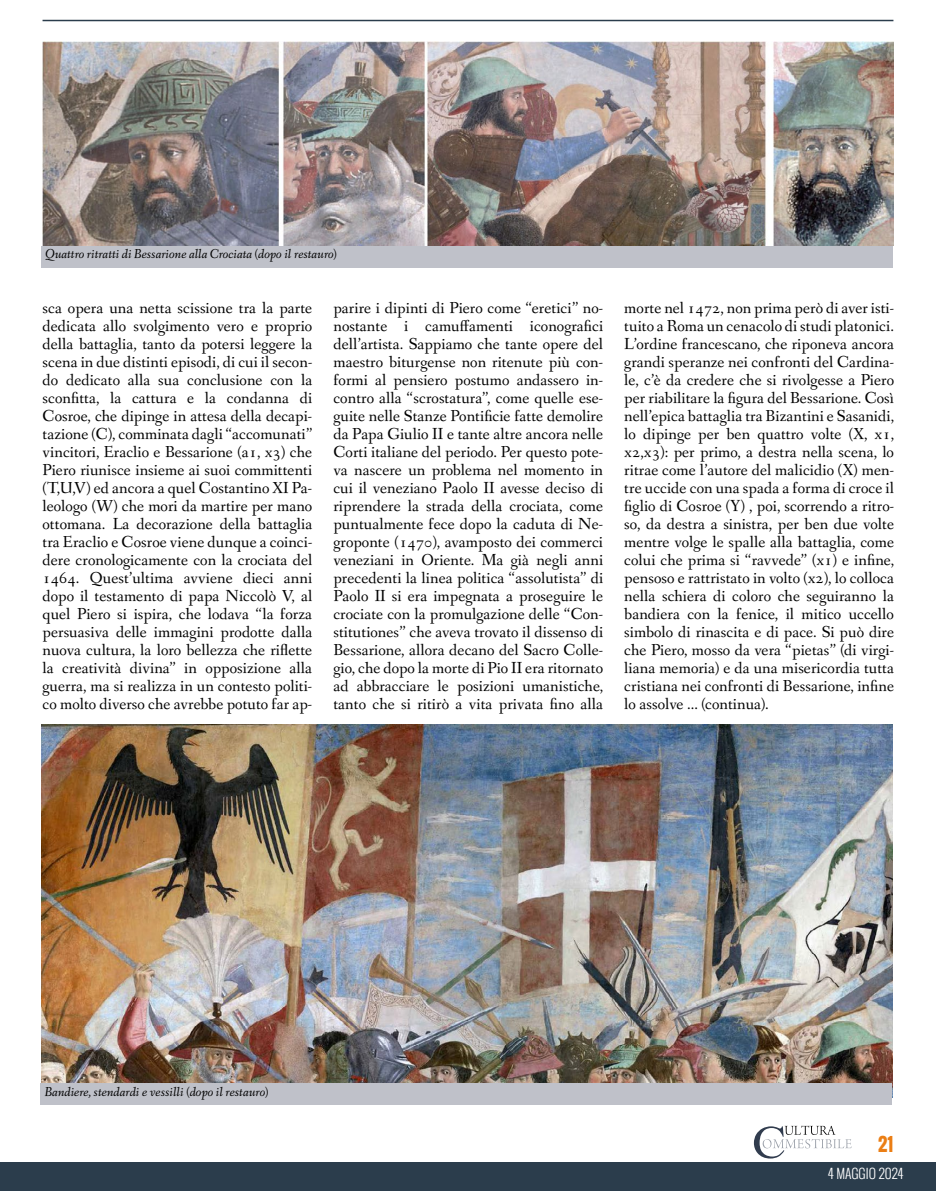
<style>
.page{position:relative;width:936px;height:1191px;background:#fff}
.page>*{position:absolute;margin:0;border:0;box-sizing:border-box;transform-origin:0 0}
.t1{font:700 18px "Oswald";color:#eb7e14}
.t2{font:16.5px/18px "Fanwood Text";letter-spacing:.005em;color:#000;text-align:justify}
.t3{font:italic 13.5px "Fanwood Text";color:#000}
.t4{font:300 13.5px "Oswald";color:#fff}
</style>
<div class="page">
<div style="left:0;top:1162px;width:935px;height:29px;background:#2b3d4c"></div>
<svg style="left:753px;top:1125px;width:98px;height:33px"></svg>
<hr style="left:43px;top:20px;width:850px;height:1px;background:#2b3d4c">
<img style="left:42px;top:724px;width:850px;height:373px">
<img style="left:43px;top:41px;width:850px;height:205px">
<div style="left:40px;top:1083px;width:851px;height:21px;background:#bfc1c9"></div>
<div style="left:41px;top:246px;width:851px;height:21px;background:#bfc1c9"></div>
<p class="t3" style="left:46px;top:246px;width:293px">Quattro ritratti di Bessarione alla Crociata (dopo il restauro)</p>
<p class="t2" style="left:43px;top:299px;width:271px">sca opera una netta scissione tra la parte dedicata allo svolgimento vero e proprio della battaglia, tanto da potersi leggere la scena in due distinti episodi, di cui il secon&shy;do dedicato alla sua conclusione con la sconfitta, la cattura e la condanna di Cosroe, che dipinge in attesa della decapi&shy;tazione (C), comminata dagli “accomunati” vincitori, Eraclio e Bessarione (a1, x3) che Piero riunisce insieme ai suoi committenti (T,U,V) ed ancora a quel Costantino XI Pa&shy;leologo (W) che mori da martire per mano ottomana. La decorazione della battaglia tra Eraclio e Cosroe viene dunque a coinci&shy;dere cronologicamente con la crociata del 1464. Quest’ultima avviene dieci anni dopo il testamento di papa Niccolò V, al quel Piero si ispira, che lodava “la forza persuasiva delle immagini prodotte dalla nuova cultura, la loro bellezza che riflette la creatività divina” in opposizione alla guerra, ma si realizza in un contesto politi&shy;co molto diverso che avrebbe potuto far ap-</p>
<p class="t2" style="left:333px;top:299px;width:271px">parire i dipinti di Piero come “eretici” no&shy;nostante i camuffamenti iconografici dell’artista. Sappiamo che tante opere del maestro biturgense non ritenute più con&shy;formi al pensiero postumo andassero in&shy;contro alla “scrostatura”, come quelle ese&shy;guite nelle Stanze Pontificie fatte demolire da Papa Giulio II e tante altre ancora nelle Corti italiane del periodo. Per questo pote&shy;va nascere un problema nel momento in cui il veneziano Paolo II avesse deciso di riprendere la strada della crociata, come puntualmente fece dopo la caduta di Ne&shy;groponte (1470), avamposto dei commerci veneziani in Oriente. Ma già negli anni precedenti la linea politica “assolutista” di Paolo II si era impegnata a proseguire le crociate con la promulgazione delle “Con&shy;stitutiones” che aveva trovato il dissenso di Bessarione, allora decano del Sacro Colle&shy;gio, che dopo la morte di Pio II era ritornato ad abbracciare le posizioni umanistiche, tanto che si ritirò a vita privata fino alla</p>
<p class="t2" style="left:624px;top:299px;width:271px">morte nel 1472, non prima però di aver isti&shy;tuito a Roma un cenacolo di studi platonici.<br>L’ordine francescano, che riponeva ancora grandi speranze nei confronti del Cardina&shy;le, c’è da credere che si rivolgesse a Piero per riabilitare la figura del Bessarione. Così nell’epica battaglia tra Bizantini e Sasanidi, lo dipinge per ben quattro volte (X, x1, x2,x3): per primo, a destra nella scena, lo ritrae come l’autore del malicidio (X) men&shy;tre uccide con una spada a forma di croce il figlio di Cosroe (Y) , poi, scorrendo a ritro&shy;so, da destra a sinistra, per ben due volte mentre volge le spalle alla battaglia, come colui che prima si “ravvede” (x1) e infine, pensoso e rattristato in volto (x2), lo colloca nella schiera di coloro che seguiranno la bandiera con la fenice, il mitico uccello simbolo di rinascita e di pace. Si può dire che Piero, mosso da vera “pietas” (di virgi&shy;liana memoria) e da una misericordia tutta cristiana nei confronti di Bessarione, infine lo assolve … (continua).</p>
<p class="t3" style="left:45px;top:1083px;width:225px">Bandiere, stendardi e vessilli (dopo il restauro)</p>
<p class="t1" style="left:878px;top:1130px;width:17px">21</p>
<p class="t4" style="left:828px;top:1164px;width:77px">4 MAGGIO 2024</p>
</div>
